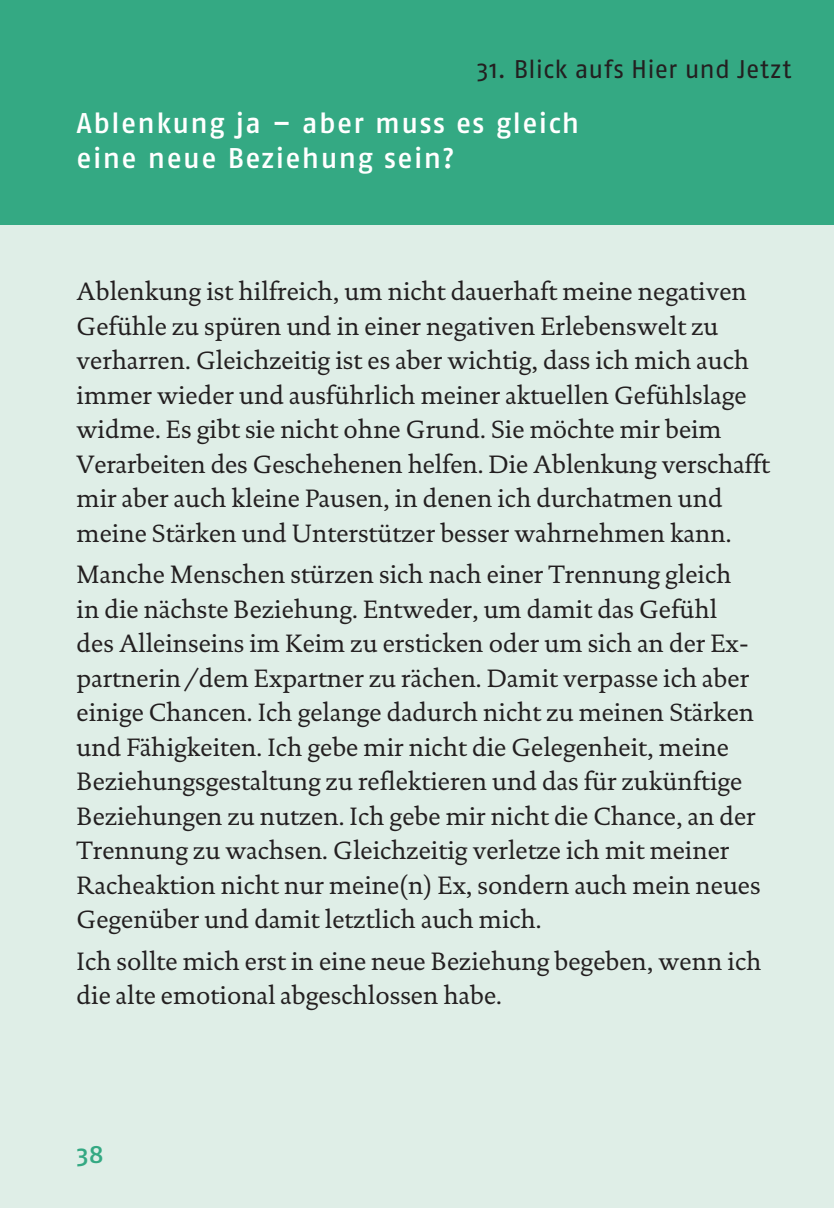
<style>
.page{position:relative;width:834px;height:1208px;background:#fff}
.page>*{position:absolute;margin:0;border:0;box-sizing:border-box;transform-origin:0 0}
.t1{font:500 28.5px/34.5px "Fago No";letter-spacing:.05em;color:#fff}
.t2{font:25.5px/34.5px "DTL Documenta T";color:#231f20}
.t3{font:25.5px "Fago No";letter-spacing:.005em;color:#231f20}
.t4{font:500 25.5px "Fago No";color:#34a983}
</style>
<div class="page">
<div style="left:0;top:0;width:833px;height:1208px;background:#dfeee7"></div>
<div style="left:0;top:0;width:833px;height:225px;background:#34a983"></div>
<p class="t3" style="left:476px;top:54px;width:316px">31. Blick aufs Hier und Jetzt</p>
<p class="t1" style="left:77px;top:106px;width:504px">Ablenkung ja – aber muss es gleich eine neue Beziehung sein?</p>
<p class="t2" style="left:77px;top:274px;width:694px">Ablenkung ist hilfreich, um nicht dauerhaft meine negativen Gefühle zu spüren und in einer negativen Erlebenswelt zu verharren. Gleichzeitig ist es aber wichtig, dass ich mich auch immer wieder und ausführlich meiner aktuellen Gefühlslage widme. Es gibt sie nicht ohne Grund. Sie möchte mir beim Verarbeiten des Geschehenen helfen. Die Ablenkung verschafft mir aber auch kleine Pausen, in denen ich durchatmen und meine Stärken und Unterstützer besser wahrnehmen kann.</p>
<p class="t2" style="left:77px;top:557px;width:685px">Manche Menschen stürzen sich nach einer Trennung gleich in die nächste Beziehung. Entweder, um damit das Gefühl des Alleinseins im Keim zu ersticken oder um sich an der Ex&shy;partnerin/dem Expartner zu rächen. Damit verpasse ich aber einige Chancen. Ich gelange dadurch nicht zu meinen Stärken und Fähigkeiten. Ich gebe mir nicht die Gelegenheit, meine Beziehungsgestaltung zu reflektieren und das für zukünftige Beziehungen zu nutzen. Ich gebe mir nicht die Chance, an der Trennung zu wachsen. Gleichzeitig verletze ich mit meiner Racheaktion nicht nur meine(n) Ex, sondern auch mein neues Gegenüber und damit letztlich auch mich.</p>
<p class="t2" style="left:77px;top:943px;width:686px">Ich sollte mich erst in eine neue Beziehung begeben, wenn ich die alte emotional abgeschlossen habe.</p>
<p class="t4" style="left:77px;top:1139px;width:29px">38</p>
</div>
